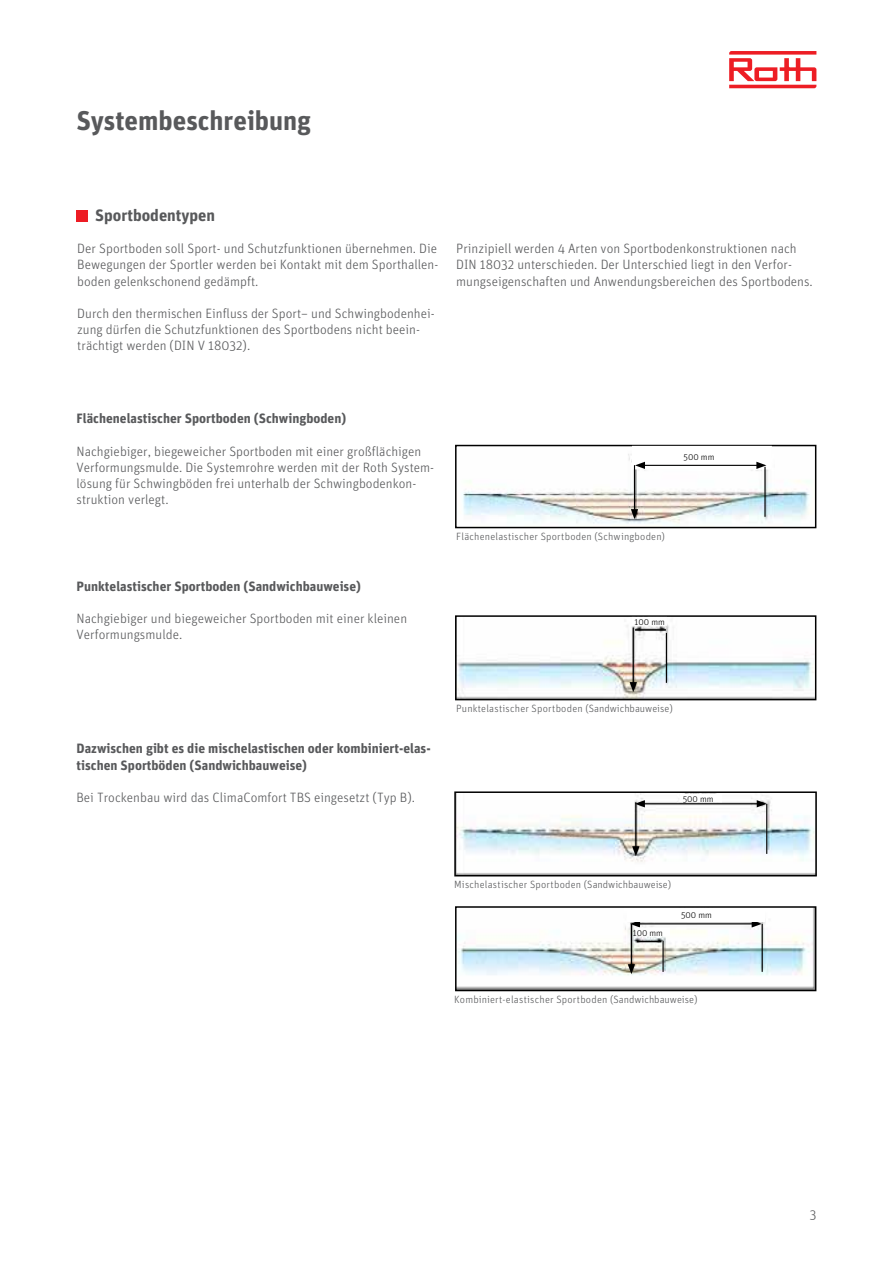
<style>
.page{position:relative;width:893px;height:1263px;background:#fff}
.page>*{position:absolute;margin:0;border:0;box-sizing:border-box;transform-origin:0 0}
.t1{font:700 27px "Unit OT";color:#58595b}
.t2{font:700 16.5px "Unit OT";color:#58595b}
.t3{font:300 13.5px/16.2px "Unit OT";color:#58595b}
.t4{font:700 13.5px/16.2px "Unit OT";color:#58595b}
.t5{font:300 10.5px "Unit OT";letter-spacing:.015em;color:#58595b}
.t6{font:300 9px "Unit OT";color:#000}
</style>
<div class="page">
<svg style="left:729px;top:51px;width:87px;height:37px"></svg>
<div style="left:77px;top:210px;width:11px;height:11px;background:#ed1c24"></div>
<img style="left:463px;top:454px;width:347px;height:70px">
<div style="left:455px;top:445px;width:361px;height:83px;border:2px solid #000"></div>
<svg style="left:631px;top:445px;width:142px;height:25px"></svg>
<hr style="left:634px;top:465px;width:1px;height:46px;background:#000">
<svg style="left:631px;top:509px;width:7px;height:10px"></svg>
<hr style="left:764px;top:467px;width:2px;height:50px;background:#000">
<img style="left:457px;top:794px;width:357px;height:68px">
<div style="left:454px;top:791px;width:363px;height:85px;border:2px solid #000"></div>
<hr style="left:643px;top:803px;width:116px;height:1px;background:#000">
<svg style="left:635px;top:800px;width:10px;height:7px"></svg>
<svg style="left:757px;top:800px;width:10px;height:7px"></svg>
<svg style="left:679px;top:793px;width:44px;height:10px"></svg>
<hr style="left:635px;top:802px;width:1px;height:46px;background:#000">
<svg style="left:632px;top:846px;width:7px;height:10px"></svg>
<hr style="left:766px;top:804px;width:1px;height:50px;background:#000">
<img style="left:458px;top:625px;width:355px;height:72px">
<div style="left:455px;top:615px;width:361px;height:85px;border:2px solid #000"></div>
<hr style="left:633px;top:627px;width:1px;height:57px;background:#000">
<svg style="left:630px;top:682px;width:7px;height:10px"></svg>
<hr style="left:666px;top:633px;width:1px;height:50px;background:#000">
<hr style="left:635px;top:629px;width:31px;height:2px;background:#000">
<svg style="left:631px;top:616px;width:37px;height:10px"></svg>
<img style="left:458px;top:921px;width:355px;height:67px">
<div style="left:455px;top:906px;width:361px;height:85px;border:2px solid #000"></div>
<hr style="left:638px;top:923px;width:116px;height:1px;background:#000">
<svg style="left:752px;top:922px;width:10px;height:5px"></svg>
<div style="left:628px;top:908px;width:137px;height:14px;background:#fff"></div>
<hr style="left:631px;top:924px;width:1px;height:42px;background:#000">
<svg style="left:628px;top:964px;width:7px;height:10px"></svg>
<hr style="left:762px;top:924px;width:1px;height:48px;background:#000">
<svg style="left:630px;top:922px;width:41px;height:20px"></svg>
<hr style="left:662px;top:941px;width:2px;height:31px;background:#000">
<h1 class="t1" style="left:77px;top:103px;width:236px">Systembeschreibung</h1>
<p class="t2" style="left:95px;top:205px;width:121px">Sportbodentypen</p>
<p class="t3" style="left:77px;top:240px;width:362px;text-align:justify">Der Sportboden soll Sport- und Schutzfunktionen übernehmen. Die Bewegungen der Sportler werden bei Kontakt mit dem Sporthallen&shy;boden gelenkschonend gedämpft.</p>
<p class="t3" style="left:77px;top:305px;width:359px">Durch den thermischen Einfluss der Sport– und Schwingbodenhei&shy;zung dürfen die Schutzfunktionen des Sportbodens nicht beein&shy;trächtigt werden (DIN V 18032).</p>
<p class="t3" style="left:456px;top:240px;width:358px">Prinzipiell werden 4 Arten von Sportbodenkonstruktionen nach<br>DIN 18032 unterschieden. Der Unterschied liegt in den Verfor&shy;mungseigenschaften und Anwendungsbereichen des Sportbodens.</p>
<p class="t4" style="left:77px;top:410px;width:271px">Flächenelastischer Sportboden (Schwingboden)</p>
<p class="t3" style="left:77px;top:443px;width:359px">Nachgiebiger, biegeweicher Sportboden mit einer großflächigen Verformungsmulde. Die Systemrohre werden mit der Roth System&shy;lösung für Schwingböden frei unterhalb der Schwingbodenkon&shy;struktion verlegt.</p>
<p class="t4" style="left:77px;top:578px;width:286px">Punktelastischer Sportboden (Sandwichbauweise)</p>
<p class="t3" style="left:77px;top:610px;width:332px">Nachgiebiger und biegeweicher Sportboden mit einer kleinen<br>Verformungsmulde.</p>
<p class="t6" style="left:684px;top:452px;width:32px">500 mm</p>
<p class="t5" style="left:456px;top:530px;width:210px">Flächenelastischer Sportboden (Schwingboden)</p>
<p class="t6" style="left:635px;top:617px;width:32px">100 mm</p>
<p class="t4" style="left:77px;top:740px;width:356px">Dazwischen gibt es die mischelastischen oder kombiniert-elas&shy;tischen Sportböden (Sandwichbauweise)</p>
<p class="t3" style="left:77px;top:789px;width:340px">Bei Trockenbau wird das ClimaComfort TBS eingesetzt (Typ B).</p>
<p class="t5" style="left:456px;top:702px;width:218px">Punktelastischer Sportboden (Sandwichbauweise)</p>
<p class="t6" style="left:683px;top:793px;width:32px">500 mm</p>
<p class="t5" style="left:454px;top:878px;width:218px">Mischelastischer Sportboden (Sandwichbauweise)</p>
<p class="t6" style="left:633px;top:927px;width:32px">100 mm</p>
<p class="t6" style="left:681px;top:910px;width:32px">500 mm</p>
<p class="t5" style="left:454px;top:993px;width:245px">Kombiniert-elastischer Sportboden (Sandwichbauweise)</p>
<p class="t3" style="left:810px;top:1206px;width:8px">3</p>
</div>
